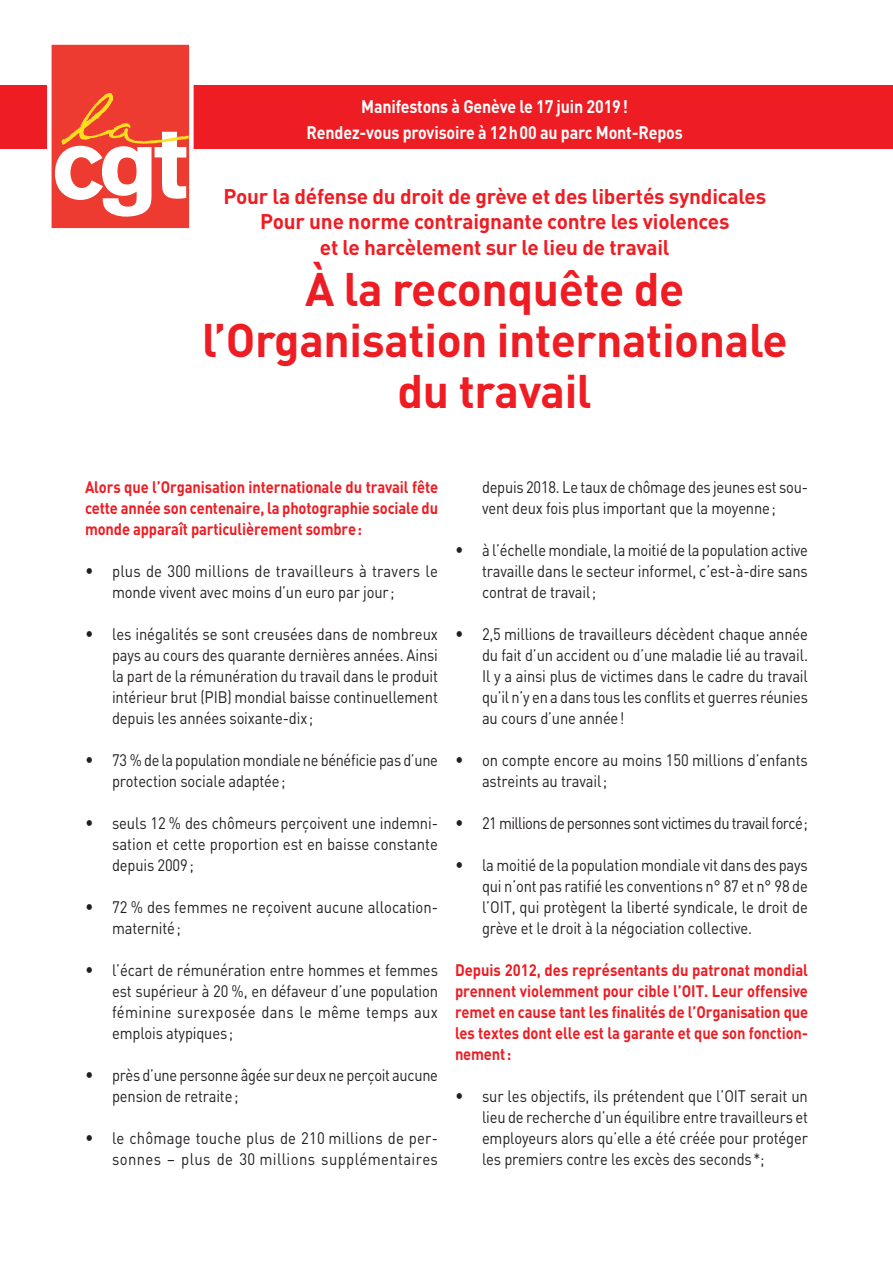
<style>
.page{position:relative;width:893px;height:1263px;background:#fff}
.page>*{position:absolute;margin:0;border:0;box-sizing:border-box;transform-origin:0 0}
.Titre_C{font:700 46.5px/51px "DIN";letter-spacing:-.01em;color:#ee1d23;text-align:center}
.Titre_C-2{font:700 21px/25.5px "DIN";letter-spacing:-.01em;color:#ee1d23;text-align:center}
.surtitre{font:700 18px/25.5px "DIN";letter-spacing:-.01em;color:#fff;text-align:center;scale:.89 1}
.t1{font:16.5px/21px "DIN";letter-spacing:-.01em;color:#231f20;text-align:justify;scale:.89 1}
.t2{font:16.5px/21px "DIN";letter-spacing:-.01em;color:#231f20;text-align:justify;scale:.9 1}
.texte{font:700 16.5px/21px "DIN";letter-spacing:-.01em;color:#ee1d23;text-align:justify;scale:.9 1}
.texte-2{font:700 16.5px/21px "DIN";letter-spacing:-.01em;color:#ee1d23;text-align:justify;scale:.89 1}
.t3{font:16.5px/21px "DIN";letter-spacing:-.01em;color:#231f20;scale:.88 1}
.t4{font:16.5px/21px "DIN";letter-spacing:.015em;color:#231f20;scale:.9 1}
.t5{font:16.5px/21px "DIN";letter-spacing:.025em;color:#231f20;text-align:right;scale:.9 1}
.t6{font:16.5px "DIN";letter-spacing:-.04em;color:#231f20;scale:.89 1}
.s1{font-size:18px}
</style>
<div class="page">
<div style="left:0;top:85px;width:893px;height:64px;background:#ee1d23"></div>
<div style="left:49px;top:43px;width:142px;height:187px;background:#ee3b32"></div>
<svg style="left:55px;top:93px;width:134px;height:124px"></svg>
<div style="left:47px;top:40px;width:147px;height:193px;border:4px solid #fff"></div>
<p class="surtitre" style="left:306px;top:93px;width:424px">Manifestons à Genève le 17 juin 2019!<br>Rendez-vous provisoire à 12h00 au parc Mont-Repos</p>
<p class="Titre_C-2" style="left:223px;top:183px;width:544px">Pour la défense du droit de grève et des libertés syndicales</p>
<p class="Titre_C-2" style="left:260px;top:208px;width:471px">Pour une norme contraignante contre les violences et le harcèlement sur le lieu de travail</p>
<p class="Titre_C" style="left:202px;top:262px;width:587px">À la reconquête de l’Organisation internationale du travail</p>
<p class="texte-2" style="left:85px;top:476px;width:398px">Alors que l’Organisation internationale du travail fête cette année son centenaire, la photographie sociale du monde apparaît particulièrement sombre:</p>
<p class="t4" style="left:112px;top:560px;width:364px;text-indent:-27px"><span class="s1">•</span> plus de 300 millions de travailleurs à travers le monde vivent avec moins d’un euro par jour;</p>
<p class="t2" style="left:112px;top:623px;width:364px;text-indent:-27px"><span class="s1">•</span> les inégalités se sont creusées dans de nombreux pays au cours des quarante dernières années. Ainsi la part de la rémunération du travail dans le produit intérieur brut (PIB) mondial baisse continuellement depuis les années soixante-dix;</p>
<p class="t3" style="left:112px;top:749px;width:372px;text-indent:-27px"><span class="s1">•</span> 73 % de la population mondiale ne bénéficie pas d’une protection sociale adaptée;</p>
<p class="t1" style="left:112px;top:812px;width:368px;text-indent:-27px"><span class="s1">•</span> seuls 12 % des chômeurs perçoivent une indemni&shy;sation et cette proportion est en baisse constante depuis 2009;</p>
<p class="t2" style="left:112px;top:896px;width:364px;text-indent:-27px"><span class="s1">•</span> 72 % des femmes ne reçoivent aucune allocation&shy;maternité;</p>
<p class="t1" style="left:112px;top:959px;width:368px;text-indent:-27px"><span class="s1">•</span> l’écart de rémunération entre hommes et femmes est supérieur à 20 %, en défaveur d’une population féminine surexposée dans le même temps aux emplois atypiques;</p>
<p class="t3" style="left:112px;top:1064px;width:372px;text-indent:-27px"><span class="s1">•</span> près d’une personne âgée sur deux ne perçoit aucune pension de retraite;</p>
<p class="t5" style="left:85px;top:1127px;width:394px"><span class="s1">•</span> le chômage touche plus de 210 millions de per&shy;sonnes – plus de 30 millions supplémentaires</p>
<p class="t1" style="left:482px;top:476px;width:368px">depuis 2018. Le taux de chômage des jeunes est sou&shy;vent deux fois plus important que la moyenne;</p>
<p class="t1" style="left:482px;top:539px;width:368px;text-indent:-27px"><span class="s1">•</span> à l’échelle mondiale, la moitié de la population active travaille dans le secteur informel, c’est-à-dire sans contrat de travail;</p>
<p class="t1" style="left:482px;top:623px;width:368px;text-indent:-27px"><span class="s1">•</span> 2,5 millions de travailleurs décèdent chaque année du fait d’un accident ou d’une maladie lié au travail.<br>Il y a ainsi plus de victimes dans le cadre du travail qu’il n’y en a dans tous les conflits et guerres réunies au cours d’une année!</p>
<p class="t1" style="left:482px;top:749px;width:368px;text-indent:-27px"><span class="s1">•</span> on compte encore au moins 150 millions d’enfants astreints au travail;</p>
<p class="t6" style="left:455px;top:813px;width:398px"><span class="s1">•</span> 21 millions de personnes sont victimes du travail forcé;</p>
<p class="t1" style="left:482px;top:854px;width:368px;text-indent:-27px"><span class="s1">•</span> la moitié de la population mondiale vit dans des pays qui n’ont pas ratifié les conventions n° 87 et n° 98 de l’OIT, qui protègent la liberté syndicale, le droit de grève et le droit à la négociation collective.</p>
<p class="texte" style="left:455px;top:959px;width:394px">Depuis 2012, des représentants du patronat mondial prennent violemment pour cible l’OIT. Leur offensive remet en cause tant les finalités de l’Organisation que les textes dont elle est la garante et que son fonction&shy;nement:</p>
<p class="t2" style="left:482px;top:1085px;width:364px;text-indent:-27px"><span class="s1">•</span> sur les objectifs, ils prétendent que l’OIT serait un lieu de recherche d’un équilibre entre travailleurs et employeurs alors qu’elle a été créée pour protéger les premiers contre les excès des seconds*;</p>
</div>
